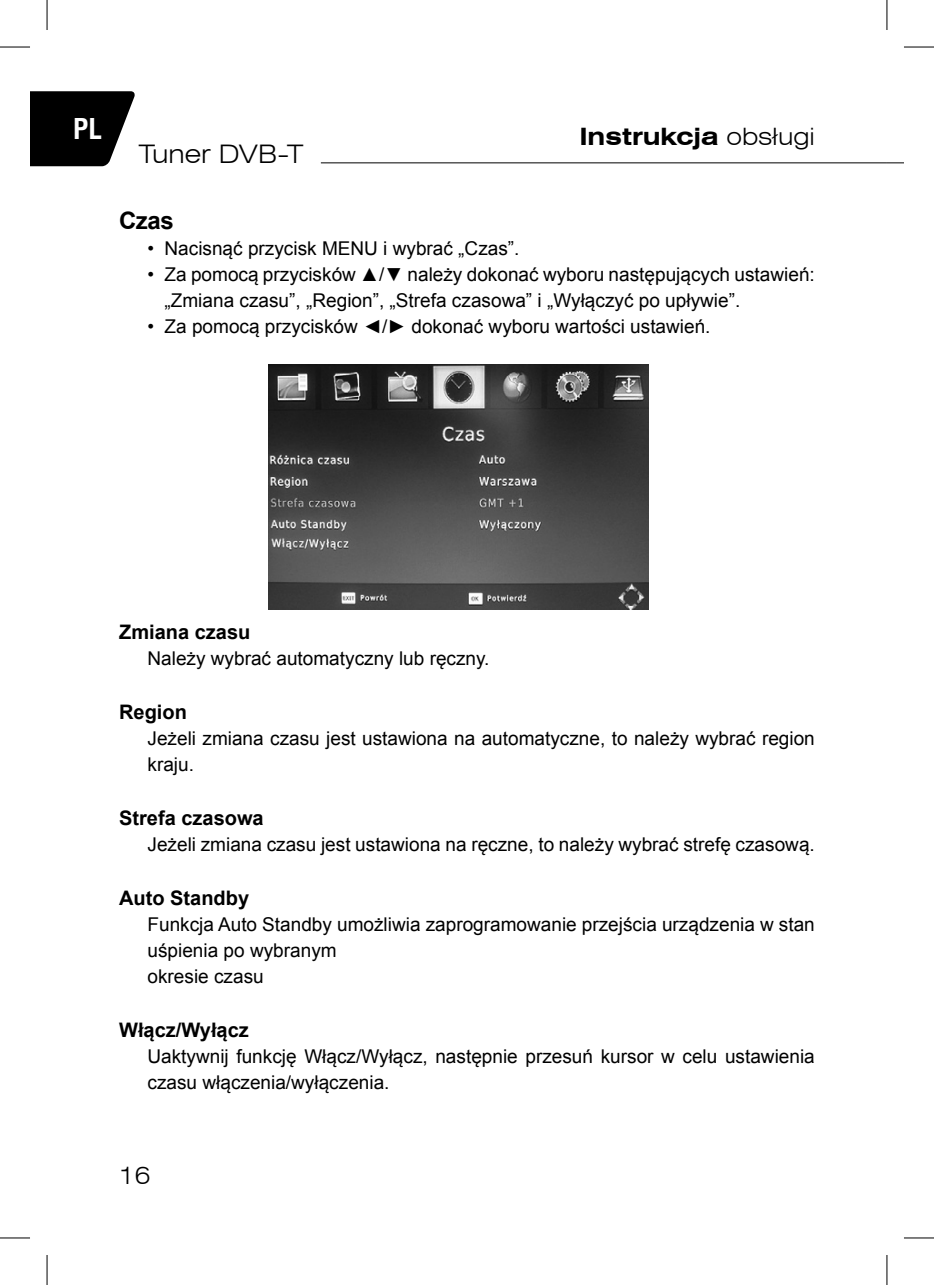
<style>
.page{position:relative;width:934px;height:1285px;background:#fff}
.page>*{position:absolute;margin:0;border:0;box-sizing:border-box;transform-origin:0 0}
.t1{font:700 condensed 28px "Swiss 721 BT";color:#fff}
.t2{font:300 expanded 25.6px "Swiss 721 BT";letter-spacing:-.005em;color:#000}
.t3{font:700 expanded 24px "Swiss 721 BT";letter-spacing:-.01em;color:#000}
.t4{font:700 24px "Arial";color:#000}
.t5{font:300 expanded 24px "Swiss 721 BT";color:#000}
.t6{font:700 20px "Arial";color:#000}
.t7{font:19px/26px "Arial";color:#000}
.s1{font-weight:300}
</style>
<div class="page">
<svg style="left:30px;top:91px;width:105px;height:75px;background:#202020"></svg>
<hr style="left:321px;top:162px;width:565px;height:1px;background:#000">
<svg style="left:886px;top:162px;width:17px;height:1px"></svg>
<img style="left:268px;top:364px;width:379px;height:245px">
<hr style="left:0;top:47px;width:30px;height:1px;background:#000">
<hr style="left:903px;top:47px;width:30px;height:1px;background:#000">
<hr style="left:0;top:1237px;width:30px;height:1px;background:#000">
<hr style="left:903px;top:1237px;width:30px;height:1px;background:#000">
<hr style="left:47px;top:0;width:1px;height:30px;background:#000">
<hr style="left:47px;top:1255px;width:1px;height:30px;background:#000">
<hr style="left:886px;top:0;width:1px;height:30px;background:#000">
<hr style="left:886px;top:1255px;width:1px;height:30px;background:#000">
<h1 class="t1" style="left:73px;top:112px;width:30px">PL</h1>
<h2 class="t2" style="left:139px;top:139px;width:166px">Tuner DVB-T</h2>
<p class="t3" style="left:579px;top:122px;width:237px">Instrukcja <span class="s1">obsługi</span></p>
<p class="t4" style="left:119px;top:207px;width:56px">Czas</p>
<p class="t7" style="left:147px;top:235px;width:373px">• Nacisnąć przycisk MENU i wybrać „Czas”.</p>
<p class="t7" style="left:164px;top:261px;width:651px;text-indent:-17px">• Za pomocą przycisków ▲/▼ należy dokonać wyboru następujących ustawień: „Zmiana czasu”, „Region”, „Strefa czasowa” i „Wyłączyć po upływie”.</p>
<p class="t7" style="left:147px;top:313px;width:564px">• Za pomocą przycisków ◄/► dokonać wyboru wartości ustawień.</p>
<p class="t6" style="left:119px;top:621px;width:133px">Zmiana czasu</p>
<p class="t7" style="left:147px;top:645px;width:343px">Należy wybrać automatyczny lub ręczny.</p>
<p class="t6" style="left:119px;top:701px;width:69px">Region</p>
<p class="t7" style="left:147px;top:725px;width:668px">Jeżeli zmiana czasu jest ustawiona na automatyczne, to należy wybrać region kraju.</p>
<p class="t6" style="left:119px;top:807px;width:146px">Strefa czasowa</p>
<p class="t7" style="left:147px;top:831px;width:668px">Jeżeli zmiana czasu jest ustawiona na ręczne, to należy wybrać strefę czasową.</p>
<p class="t6" style="left:119px;top:887px;width:132px">Auto Standby</p>
<p class="t7" style="left:147px;top:911px;width:668px">Funkcja Auto Standby umożliwia zaprogramowanie przejścia urządzenia w stan uśpienia po wybranym<br>okresie czasu</p>
<p class="t6" style="left:119px;top:1019px;width:131px">Włącz/Wyłącz</p>
<p class="t7" style="left:147px;top:1043px;width:668px">Uaktywnij funkcję Włącz/Wyłącz, następnie przesuń kursor w celu ustawienia czasu włączenia/wyłączenia.</p>
<p class="t5" style="left:119px;top:1161px;width:33px">16</p>
</div>
